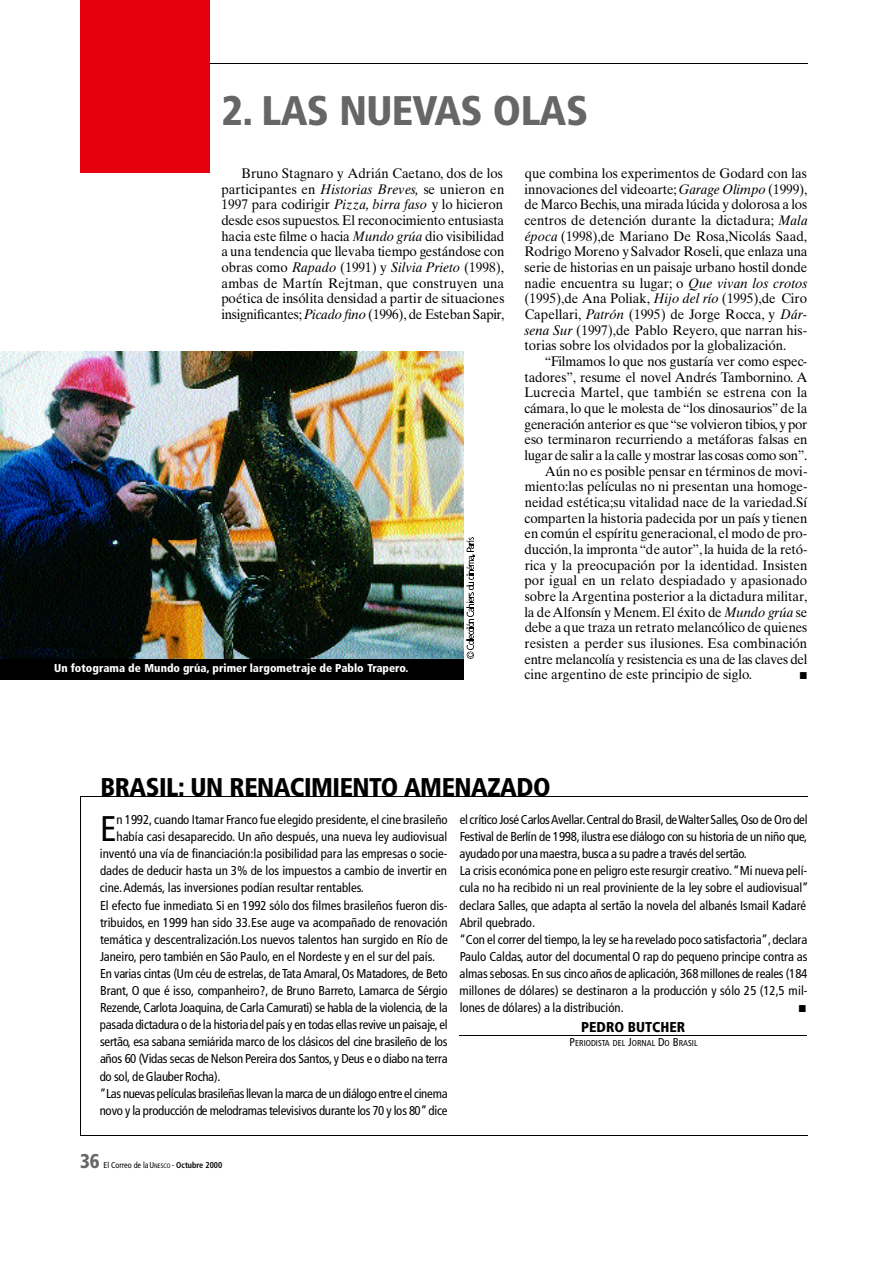
<style>
.page{position:relative;width:893px;height:1263px;background:#fff}
.page>*{position:absolute;margin:0;border:0;box-sizing:border-box;transform-origin:0 0}
.t1{font:900 condensed 41.25px "Frutiger";letter-spacing:-.015em;color:#666}
.t2{font:condensed 35.55px "Frutiger";color:#000}
.t3{font:900 condensed 25.65px "Frutiger";letter-spacing:-.02em;color:#000}
.t4{font:900 condensed 19.95px "Frutiger";color:#666;scale:.95 1}
.t5{font:900 condensed 14.25px "Frutiger";color:#000}
.t6{font:13.95px/15.8px "Times Ten";color:#000;text-align:justify;scale:.95 1}
.t7{font:13.95px "Times Ten";letter-spacing:-.025em;color:#000;scale:.95 1}
.t8{font:13.95px "Times Ten";letter-spacing:-.03em;color:#000;scale:.95 1}
.t9{font:condensed 12.9px/17.1px "Frutiger";color:#000}
.t10{font:condensed 12.9px "Frutiger";letter-spacing:-.03em;color:#000}
.t11{font:900 condensed 11.4px "Frutiger";color:#fff}
.t12{font:10.05px "Zapf Dingbats";color:#000;scale:.95 1}
.t13{font:condensed 8.55px "Frutiger";color:#000;scale:.95 1}
.t14{font:condensed 8.55px "Frutiger";color:#000}
.s1{font-style:italic}
.s2{font-size:11.4px}
.s3{font-size:6.45px}
.s4{font-weight:700}
</style>
<div class="page">
<hr style="left:209px;top:63px;width:598px;height:1px;background:#000">
<div style="left:80px;top:0;width:129px;height:173px;background:#e6000e"></div>
<hr style="left:459px;top:1035px;width:348px;height:1px;background:#000">
<hr style="left:80px;top:796px;width:727px;height:1px;background:#000">
<hr style="left:80px;top:1135px;width:727px;height:1px;background:#000">
<hr style="left:80px;top:796px;width:1px;height:339px;background:#000">
<img style="left:0;top:352px;width:463px;height:307px">
<div style="left:0;top:659px;width:463px;height:20px;background:#000"></div>
<svg style="left:463px;top:537px;width:11px;height:121px"></svg>
<h1 class="t1" style="left:222px;top:94px;width:368px">2 . LAS NUEVAS OLAS</h1>
<p class="t6" style="left:221px;top:167px;width:299px;text-indent:20px">Bruno Stagnaro y Adrián Caetano, dos de los participantes en <span class="s1">Historias Breves,</span> se unieron en 1997 para codirigir <span class="s1">Pizza, birra faso</span> y lo hicieron desde esos supuestos. El reconocimiento entusiasta hacia este filme o hacia <span class="s1">Mundo grúa</span> dio visibilidad a una tendencia que llevaba tiempo gestándose con obras como <span class="s1">Rapado</span> (1991) y <span class="s1">Silvia Prieto</span> (1998), ambas de Martín Rejtman, que construyen una poética de insólita densidad a partir de situaciones i n s i g n i fic a n t e s ;<span class="s1">Picado fin o</span> ( 1 9 9 6 ) , de Esteban Sapir,</p>
<p class="t6" style="left:524px;top:166px;width:300px">que combina los experimentos de Godard con las innovaciones del videoarte;<span class="s1">Garage Olimpo</span> ( 1 9 9 9 ) , de Marco Bechis,una mirada lúcida y dolorosa a los centros de detención durante la dictadura; <span class="s1">M a l a época</span> (1998),de Mariano De Rosa,Nicolás Saad, Rodrigo Moreno y Salvador Roseli, que enlaza una serie de historias en un paisaje urbano hostil donde nadie encuentra su lugar; o <span class="s1">Que vivan los crotos </span>(1995),de Ana Poliak, <span class="s1">Hijo del río</span> (1995),de Ciro C a p e l l a r i , <span class="s1">Pa t r ó n</span> (1995) de Jorge Rocca, y <span class="s1">D á r&shy;sena Sur</span> (1997),de Pablo Reyero, que narran his&shy;torias sobre los olvidados por la globalización.</p>
<p class="t6" style="left:545px;top:355px;width:277px">“ Filmamos lo que nos gustaría ver como espec-</p>
<p class="t6" style="left:524px;top:370px;width:299px">t a d o r e s ” , resume el novel Andrés Ta m b o r n i n o. A</p>
<p class="t6" style="left:524px;top:386px;width:299px">Lucrecia Martel, que también se estrena con la</p>
<p class="t6" style="left:524px;top:402px;width:299px">c á m a r a , lo que le molesta de “los dinosaurios” de la</p>
<p class="t7" style="left:524px;top:418px;width:299px">generación anterior es que “se volvieron tibios,y por</p>
<p class="t6" style="left:524px;top:433px;width:299px">eso terminaron recurriendo a metáforas falsas en</p>
<p class="t7" style="left:524px;top:450px;width:299px">lugar de salir a la calle y mostrar las cosas como son”.</p>
<p class="t6" style="left:545px;top:464px;width:278px">Aún no es posible pensar en términos de movi-</p>
<p class="t6" style="left:524px;top:480px;width:299px">miento:las películas no ni presentan una homoge-</p>
<p class="t6" style="left:524px;top:496px;width:299px">neidad estética;su vitalidad nace de la variedad.Sí</p>
<p class="t6" style="left:524px;top:511px;width:299px">comparten la historia padecida por un país y tienen</p>
<p class="t6" style="left:524px;top:527px;width:299px">en común el espíritu generacional, el modo de pro-</p>
<p class="t6" style="left:524px;top:543px;width:299px">d u c c i ó n ,la impronta “de autor”,la huida de la retó-</p>
<p class="t6" style="left:524px;top:558px;width:299px">rica y la preocupación por la identidad. I n s i s t e n</p>
<p class="t6" style="left:524px;top:574px;width:299px">por igual en un relato despiadado y apasionado</p>
<p class="t6" style="left:524px;top:590px;width:299px">sobre la Argentina posterior a la dictadura militar,</p>
<p class="t6" style="left:524px;top:605px;width:299px">la de Alfonsín y Menem.El éxito de <span class="s1">Mundo grúa</span> s e</p>
<p class="t6" style="left:524px;top:621px;width:299px">debe a que traza un retrato melancólico de quienes</p>
<p class="t6" style="left:524px;top:637px;width:299px">resisten a perder sus ilusiones. Esa combinación</p>
<p class="t8" style="left:524px;top:654px;width:299px">entre melancolía y resistencia es una de las claves del</p>
<p class="t6" style="left:524px;top:668px;width:241px">cine argentino de este principio de siglo.</p>
<p class="t12" style="left:800px;top:671px;width:9px">■</p>
<p class="t11" style="left:54px;top:664px;width:356px">Un fotograma de Mundo grúa, primer largometraje de Pablo Trapero.</p>
<h3 class="t3" style="left:100px;top:777px;width:451px">B R A S I L : UN RENAC I M I E N TO A M E N A Z A D O</h3>
<h2 class="t2" style="left:100px;top:815px;width:18px">E</h2>
<p class="t9" style="left:116px;top:812px;width:333px">n 1992, cuando Itamar Franco fue elegido presidente, el cine brasileño</p>
<p class="t9" style="left:116px;top:829px;width:332px">había casi desaparecido. Un año después, una nueva ley audiovisual</p>
<p class="t9" style="left:100px;top:846px;width:349px">inventó una vía de financiación:la posibilidad para las empresas o socie-</p>
<p class="t9" style="left:100px;top:863px;width:348px">dades de deducir hasta un 3% de los impuestos a cambio de invertir en</p>
<p class="t9" style="left:100px;top:880px;width:265px">cine.Además, las inversiones podían resultar rentables.</p>
<p class="t9" style="left:100px;top:898px;width:349px">El efecto fue inmediato. Si en 1992 sólo dos filmes brasileños fueron dis-</p>
<p class="t9" style="left:100px;top:915px;width:349px">tribuidos, en 1999 han sido 33.Ese auge va acompañado de renovación</p>
<p class="t9" style="left:100px;top:932px;width:349px">temática y descentralización.Los nuevos talentos han surgido en Río de</p>
<p class="t9" style="left:100px;top:949px;width:336px">Janeiro, pero también en São Paulo, en el Nordeste y en el sur del país.</p>
<p class="t10" style="left:100px;top:968px;width:349px">En varias cintas (Um céu de estrelas, de Tata A m a r a l ,Os Matadores, de Beto</p>
<p class="t9" style="left:100px;top:983px;width:349px">B r a n t , O que é isso, companheiro?, de Bruno Barreto, Lamarca de Sérgio</p>
<p class="t10" style="left:100px;top:1003px;width:349px">R e z e n d e,Carlota Joaquina, de Carla Camurati) se habla de la violencia, de la</p>
<p class="t10" style="left:100px;top:1020px;width:349px">pasada dictadura o de la historia del país y en todas ellas revive un paisaje, e l</p>
<p class="t10" style="left:100px;top:1037px;width:349px">s e r t ã o, esa sabana semiárida marco de los clásicos del cine brasileño de los</p>
<p class="t10" style="left:100px;top:1054px;width:349px">años 60 (Vidas secas de Nelson Pereira dos Santos,y Deus e o diabo na terra</p>
<p class="t10" style="left:100px;top:1071px;width:122px">do sol, de Glauber Rocha).</p>
<p class="t10" style="left:100px;top:1088px;width:349px">“Las nuevas películas brasileñas llevan la marca de un diálogo entre el cinema</p>
<p class="t10" style="left:100px;top:1105px;width:349px">novo y la producción de melodramas televisivos durante los 70 y los 80”d i c e</p>
<p class="t9" style="left:459px;top:812px;width:350px">el crítico José Carlos A v e l l a r.Central do Brasil, de Walter Salles, Oso de Oro del Fe s t i val de Berlín de 1998, ilustra ese diálogo con su historia de un niño que, ayudado por una maestra, busca a su padre a través del sertão.<br>La crisis económica pone en peligro este resurgir creativo.“Mi nueva pelí&shy;cula no ha recibido ni un real proviniente de la ley sobre el audiovisual” declara Salles, que adapta al sertão la novela del albanés Ismail Kadaré Abril quebrado.<br>“Con el correr del tiempo,la ley se ha revelado poco satisfactoria”,d e c l a r a Paulo Caldas, autor del documental O rap do pequeno principe contra as almas sebosas. En sus cinco años de aplicación,368 millones de reales (184 millones de dólares) se destinaron a la producción y sólo 25 (12,5 mil&shy;lones de dólares) a la distribución.</p>
<p class="t12" style="left:798px;top:1004px;width:9px">■</p>
<p class="t5" style="left:581px;top:1021px;width:106px">PEDRO BUTCHER</p>
<p class="t14" style="left:569px;top:1040px;width:129px"><span class="s2">P</span>ERIODISTA DEL <span class="s2">J</span>ORNAL <span class="s2">D</span>O <span class="s2">B</span>RASIL</p>
<h3 class="t4" style="left:80px;top:1153px;width:22px">36</h3>
<p class="t13" style="left:104px;top:1161px;width:126px">El Correo de la U<span class="s3">NESCO</span> - <span class="s4">Octubre 2000</span></p>
</div>
